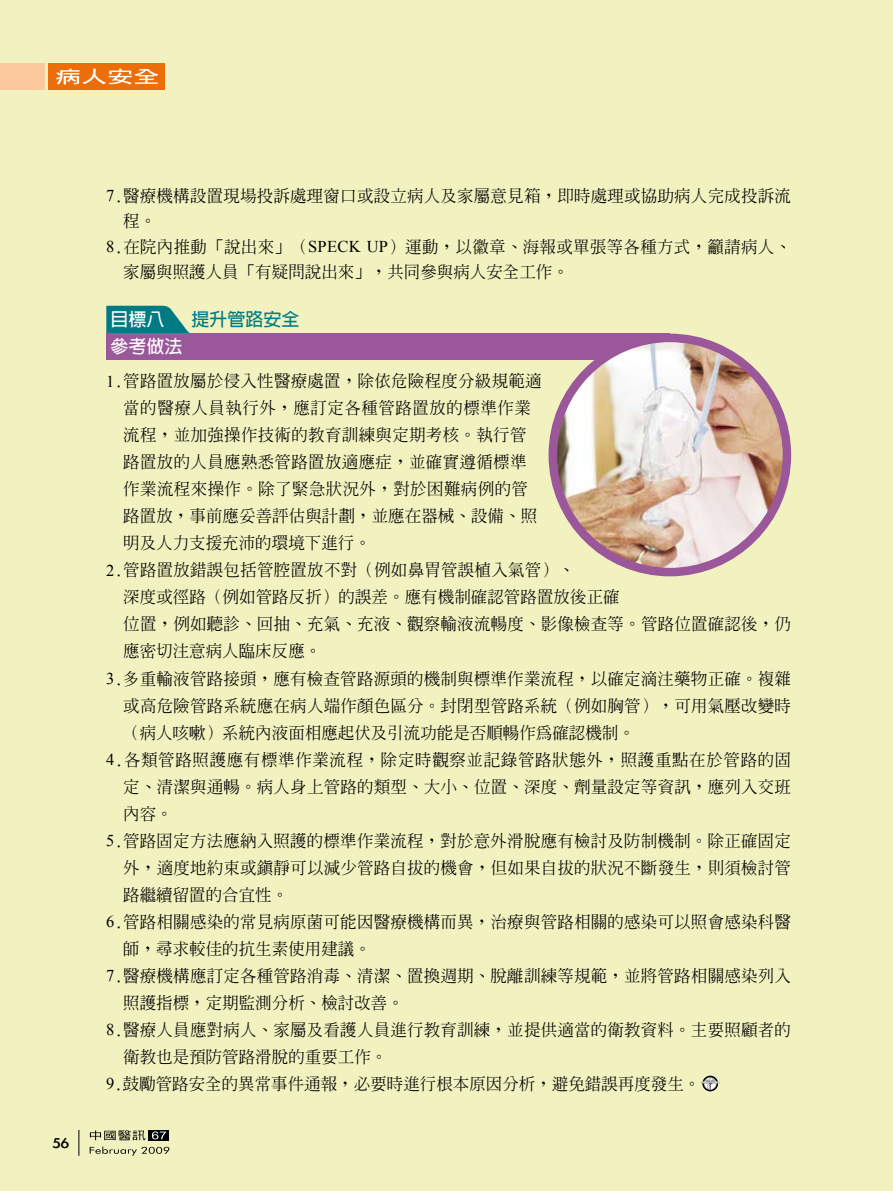
<style>
.page{position:relative;width:893px;height:1191px;background:#f2f2c0}
.page>*{position:absolute;margin:0;border:0;box-sizing:border-box;transform-origin:0 0}
.t1{font:700 18px "Lin Gothic";color:#fff}
.t2{font:700 18px "Lin Gothic";color:#007b84}
.t3{font:500 16.5px "Inn Ming";letter-spacing:.01em;color:#000}
.t4{font:500 16.5px "Inn Ming";letter-spacing:.04em;color:#000}
.t5{font:500 16.5px "Inn Ming";letter-spacing:.03em;color:#000}
.t6{font:16.2px "Li Gothic Med";color:#000;scale:1.11 1}
.s1{font-family:"Times New Roman";font-weight:400}
</style>
<div class="page">
<svg style="left:106px;top:305px;width:89px;height:29px"></svg>
<div style="left:106px;top:334px;width:564px;height:26px;background:#9a579a"></div>
<svg style="left:702px;top:1075px;width:16px;height:16px"></svg>
<svg style="left:700px;top:1077px;width:20px;height:12px"></svg>
<div style="left:149px;top:1130px;width:20px;height:10px;background:#000"></div>
<svg style="left:90px;top:1130px;width:56px;height:10px"></svg>
<svg style="left:152px;top:1131px;width:14px;height:8px"></svg>
<svg style="left:90px;top:1146px;width:79px;height:9px"></svg>
<svg style="left:79px;top:1130px;width:1px;height:25px"></svg>
<div style="left:49px;top:64px;width:116px;height:26px;background:#eb6e08"></div>
<div style="left:0;top:64px;width:44px;height:26px;background:#fac99e"></div>
<svg style="left:56px;top:69px;width:102px;height:15px"></svg>
<img style="left:553px;top:338px;width:234px;height:234px;border-radius:50%">
<div style="left:549px;top:334px;width:242px;height:242px;border:9px solid #9a579a;border-radius:50%"></div>
<p class="t6" style="left:53px;top:1134px;width:17px">56</p>
<p class="t3" style="left:106px;top:187px;width:686px"><span class="s1">7</span>.醫療機構設置現場投訴處理窗口或設立病人及家屬意見箱，即時處理或協助病人完成投訴流</p>
<p class="t3" style="left:123px;top:212px;width:34px">程。</p>
<p class="t3" style="left:106px;top:238px;width:686px"><span class="s1">8</span>.在院內推動「說出來」（<span class="s1">SPECK UP</span>）運動，以徽章、海報或單張等各種方式，籲請病人、</p>
<p class="t3" style="left:123px;top:263px;width:447px">家屬與照護人員「有疑問說出來」，共同參與病人安全工作。</p>
<p class="t1" style="left:111px;top:310px;width:55px">目標八</p>
<p class="t2" style="left:192px;top:310px;width:110px">提升管路安全</p>
<p class="t1" style="left:111px;top:337px;width:73px">參考做法</p>
<p class="t3" style="left:106px;top:373px;width:437px"><span class="s1">1</span>.管路置放屬於侵入性醫療處置，除依危險程度分級規範適</p>
<p class="t5" style="left:123px;top:400px;width:409px">當的醫療人員執行外，應訂定各種管路置放的標準作業</p>
<p class="t3" style="left:123px;top:427px;width:405px">流程，並加強操作技術的教育訓練與定期考核。執行管</p>
<p class="t3" style="left:123px;top:454px;width:405px">路置放的人員應熟悉管路置放適應症，並確實遵循標準</p>
<p class="t3" style="left:123px;top:481px;width:406px">作業流程來操作。除了緊急狀況外，對於困難病例的管</p>
<p class="t3" style="left:123px;top:508px;width:415px">路置放，事前應妥善評估與計劃，並應在器械、設備、照</p>
<p class="t3" style="left:123px;top:535px;width:249px">明及人力支援充沛的環境下進行。</p>
<p class="t3" style="left:106px;top:562px;width:470px"><span class="s1">2</span>.管路置放錯誤包括管腔置放不對（例如鼻胃管誤植入氣管）、</p>
<p class="t3" style="left:123px;top:589px;width:498px">深度或徑路（例如管路反折）的誤差。應有機制確認管路置放後正確</p>
<p class="t3" style="left:123px;top:616px;width:669px">位置，例如聽診、回抽、充氣、充液、觀察輸液流暢度、影像檢查等。管路位置確認後，仍</p>
<p class="t3" style="left:123px;top:643px;width:199px">應密切注意病人臨床反應。</p>
<p class="t3" style="left:106px;top:670px;width:686px"><span class="s1">3</span>.多重輸液管路接頭，應有檢查管路源頭的機制與標準作業流程，以確定滴注藥物正確。複雜</p>
<p class="t3" style="left:123px;top:697px;width:669px">或高危險管路系統應在病人端作顏色區分。封閉型管路系統（例如胸管），可用氣壓改變時</p>
<p class="t3" style="left:123px;top:724px;width:513px">（病人咳嗽）系統內液面相應起伏及引流功能是否順暢作為確認機制。</p>
<p class="t4" style="left:106px;top:751px;width:687px"><span class="s1">4</span>.各類管路照護應有標準作業流程，除定時觀察並記錄管路狀態外，照護重點在於管路的固</p>
<p class="t3" style="left:123px;top:778px;width:669px">定、清潔與通暢。病人身上管路的類型、大小、位置、深度、劑量設定等資訊，應列入交班</p>
<p class="t3" style="left:123px;top:805px;width:51px">內容。</p>
<p class="t3" style="left:106px;top:832px;width:686px"><span class="s1">5</span>.管路固定方法應納入照護的標準作業流程，對於意外滑脫應有檢討及防制機制。除正確固定</p>
<p class="t3" style="left:123px;top:859px;width:669px">外，適度地約束或鎮靜可以減少管路自拔的機會，但如果自拔的狀況不斷發生，則須檢討管</p>
<p class="t3" style="left:123px;top:886px;width:166px">路繼續留置的合宜性。</p>
<p class="t3" style="left:106px;top:913px;width:686px"><span class="s1">6</span>.管路相關感染的常見病原菌可能因醫療機構而異，治療與管路相關的感染可以照會感染科醫</p>
<p class="t3" style="left:123px;top:940px;width:249px">師，尋求較佳的抗生素使用建議。</p>
<p class="t3" style="left:106px;top:967px;width:686px"><span class="s1">7</span>.醫療機構應訂定各種管路消毒、清潔、置換週期、脫離訓練等規範，並將管路相關感染列入</p>
<p class="t3" style="left:123px;top:994px;width:282px">照護指標，定期監測分析、檢討改善。</p>
<p class="t3" style="left:106px;top:1021px;width:686px"><span class="s1">8</span>.醫療人員應對病人、家屬及看護人員進行教育訓練，並提供適當的衛教資料。主要照顧者的</p>
<p class="t3" style="left:123px;top:1048px;width:266px">衛教也是預防管路滑脫的重要工作。</p>
<p class="t3" style="left:106px;top:1075px;width:595px"><span class="s1">9</span>.鼓勵管路安全的異常事件通報，必要時進行根本原因分析，避免錯誤再度發生。</p>
</div>
